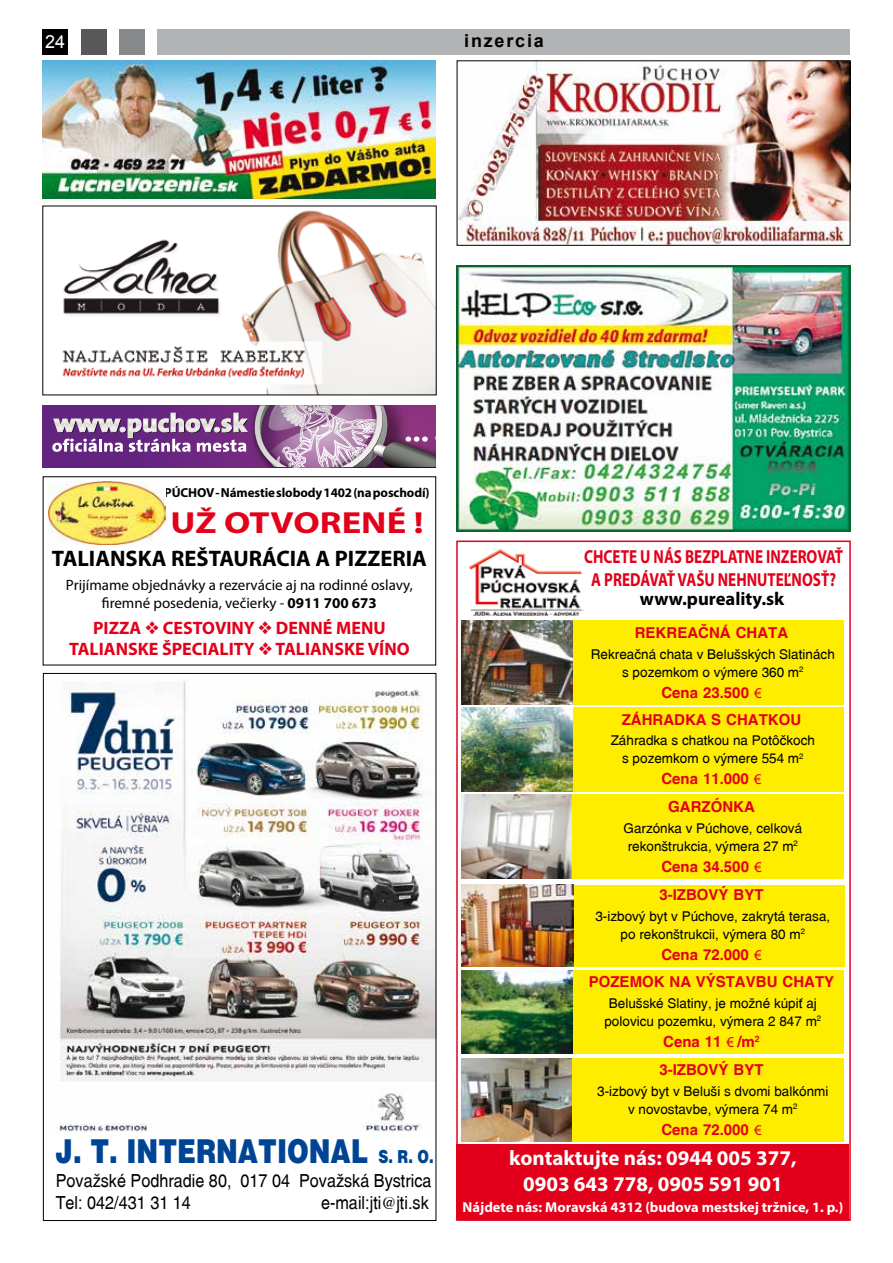
<style>
.page{position:relative;width:893px;height:1263px;background:#fff}
.page>*{position:absolute;margin:0;border:0;box-sizing:border-box;transform-origin:0 0}
.t1{font:900 33px "Switzerland";color:#004595;scale:.79 1}
.t2{font:700 30.6px "Myriad Pro";color:#e2001a;scale:1.2 1}
.t3{font:700 22.5px "Myriad Pro";color:#000}
.t4{font:700 21px/25.2px "Myriad Pro";color:#fff;text-align:center}
.t5{font:700 18.9px/22.6px "Myriad Pro";color:#e2001a;text-align:center;scale:.8 1}
.t6{font:700 18.6px "Myriad Pro";color:#000}
.t7{font:18px/21.6px "Switzerland";color:#000;scale:.9 1}
.t8{font:700 18px/21.6px "Myriad Pro";color:#e2001a;text-align:center}
.t9{font:700 18px "Arial";letter-spacing:.1em;color:#000}
.t10{font:18px "Arial";color:#fff}
.t11{font:700 15px "Switzerland";color:#e2001a}
.t12{font:15px/18px "Myriad Pro";color:#000;text-align:center}
.t13{font:700 14.4px "Myriad Pro";color:#fff}
.t14{font:13.5px/18px "Switzerland";color:#000;text-align:center}
.t15{font:700 13.05px "Myriad Pro";letter-spacing:-.01em;color:#000}
.s1{font-weight:700}
.s2{font-size:18px}
.s3{font-family:"Toronto"}
.s4{font-family:"Myriad Pro";font-weight:400}
</style>
<div class="page">
<img style="left:59px;top:681px;width:375px;height:451px">
<div style="left:157px;top:29px;width:693px;height:26px;background:#b1b3b4"></div>
<div style="left:43px;top:29px;width:25px;height:26px;background:#000"></div>
<div style="left:81px;top:29px;width:25px;height:26px;background:#58585a"></div>
<div style="left:119px;top:29px;width:26px;height:26px;background:#87888a"></div>
<img style="left:459px;top:62px;width:389px;height:182px">
<div style="left:457px;top:60px;width:393px;height:186px;border:1px solid #000"></div>
<img style="left:457px;top:266px;width:393px;height:265px">
<img style="left:43px;top:60px;width:393px;height:138px">
<img style="left:461px;top:1058px;width:112px;height:84px">
<img style="left:461px;top:794px;width:113px;height:85px">
<div style="left:457px;top:1144px;width:392px;height:75px;background:#e2001a"></div>
<div style="left:573px;top:1058px;width:271px;height:84px;background:#ffed00"></div>
<div style="left:573px;top:970px;width:271px;height:84px;background:#ffed00"></div>
<div style="left:573px;top:885px;width:271px;height:82px;background:#ffed00"></div>
<div style="left:573px;top:795px;width:271px;height:84px;background:#ffed00"></div>
<div style="left:573px;top:708px;width:271px;height:84px;background:#ffed00"></div>
<div style="left:573px;top:620px;width:271px;height:85px;background:#ffed00"></div>
<img style="left:468px;top:549px;width:115px;height:67px">
<img style="left:461px;top:620px;width:112px;height:84px">
<img style="left:461px;top:708px;width:112px;height:83px">
<img style="left:461px;top:885px;width:112px;height:82px">
<img style="left:461px;top:970px;width:112px;height:83px">
<div style="left:456px;top:540px;width:395px;height:681px;border:2px solid #e2001a"></div>
<div style="left:42px;top:405px;width:394px;height:62px;background:#632480"></div>
<svg style="left:52px;top:405px;width:384px;height:62px"></svg>
<img style="left:49px;top:482px;width:116px;height:63px">
<img style="left:62px;top:210px;width:372px;height:183px">
<h3 class="t10" style="left:45px;top:30px;width:22px">24</h3>
<h3 class="t9" style="left:464px;top:29px;width:81px">inzercia</h3>
<p class="t15" style="left:164px;top:484px;width:267px">PÚCHOV - Námestie slobody 1402 (na poschodí)</p>
<h2 class="t2" style="left:170px;top:503px;width:212px">UŽ OTVORENÉ !</h2>
<h3 class="t3" style="left:52px;top:543px;width:376px">TALIANSKA REŠTAURÁCIA A PIZZERIA</h3>
<p class="t12" style="left:66px;top:575px;width:348px">Prijímame objednávky a rezervácie aj na rodinné oslavy, firemné posedenia, večierky - <span class="s1">0911 700 673</span></p>
<h3 class="t8" style="left:69px;top:616px;width:342px">PIZZA CESTOVINY DENNÉ MENU<br>TALIANSKE ŠPECIALITY TALIANSKE VÍNO</h3>
<h1 class="t1" style="left:56px;top:1132px;width:480px">J. T. INTERNATIONAL <span class="s2">S. R. O.</span></h1>
<h3 class="t7" style="left:56px;top:1170px;width:419px">Považské Podhradie 80, 017 04 Považská Bystrica<br>Tel: 042/431 31 14</h3>
<h3 class="t7" style="left:321px;top:1192px;width:121px">e-mail:jti<span class="s3">@</span>jti.sk</h3>
<h3 class="t5" style="left:584px;top:545px;width:325px">CHCETE U NÁS BEZPLATNE INZEROVAŤ<br>A PREDÁVAŤ VAŠU NEHNUTEĽNOSŤ?</h3>
<h3 class="t6" style="left:640px;top:587px;width:146px">www.pureality.sk</h3>
<p class="t11" style="left:635px;top:624px;width:155px">REKREAČNÁ CHATA</p>
<p class="t14" style="left:591px;top:645px;width:246px">Rekreačná chata v Belušských Slatinách s pozemkom o výmere 360 m<sup>2</sup></p>
<p class="t11" style="left:661px;top:683px;width:102px">Cena 23.500 <span class="s4">€</span></p>
<p class="t14" style="left:611px;top:732px;width:206px">Záhradka s chatkou na Potôčkoch s pozemkom o výmere 554 m<sup>2</sup></p>
<p class="t11" style="left:622px;top:711px;width:181px">ZÁHRADKA S CHATKOU</p>
<p class="t11" style="left:661px;top:770px;width:102px">Cena 11.000 <span class="s4">€</span></p>
<p class="t14" style="left:623px;top:819px;width:180px">Garzónka v Púchove, celková rekonštrukcia, výmera 27 m<sup>2</sup></p>
<p class="t11" style="left:668px;top:798px;width:88px">GARZÓNKA</p>
<p class="t11" style="left:661px;top:857px;width:102px">Cena 34.500 <span class="s4">€</span></p>
<p class="t14" style="left:595px;top:907px;width:236px">3-izbový byt v Púchove, zakrytá terasa, po rekonštrukcii, výmera 80 m<sup>2</sup></p>
<p class="t11" style="left:659px;top:886px;width:106px">3-IZBOVÝ BYT</p>
<p class="t11" style="left:661px;top:945px;width:102px">Cena 72.000 <span class="s4">€</span></p>
<p class="t14" style="left:604px;top:994px;width:218px">Belušské Slatiny, je možné kúpiť aj polovicu pozemku, výmera 2 847 m<sup>2</sup></p>
<p class="t11" style="left:589px;top:973px;width:247px">POZEMOK NA VÝSTAVBU CHATY</p>
<p class="t11" style="left:663px;top:1033px;width:98px">Cena 11 <span class="s4">€</span> /m<sup>2</sup></p>
<p class="t14" style="left:597px;top:1082px;width:233px">3-izbový byt v Beluši s dvomi balkónmi v novostavbe, výmera 74 m<sup>2</sup></p>
<p class="t11" style="left:659px;top:1061px;width:106px">3-IZBOVÝ BYT</p>
<p class="t11" style="left:661px;top:1120px;width:102px">Cena 72.000 <span class="s4">€</span></p>
<h3 class="t4" style="left:509px;top:1145px;width:289px">kontaktujte nás: 0944 005 377,<br>0903 643 778, 0905 591 901</h3>
<p class="t13" style="left:463px;top:1197px;width:382px">Nájdete nás: Moravská 4312 (budova mestskej tržnice, 1. p.)</p>
</div>
